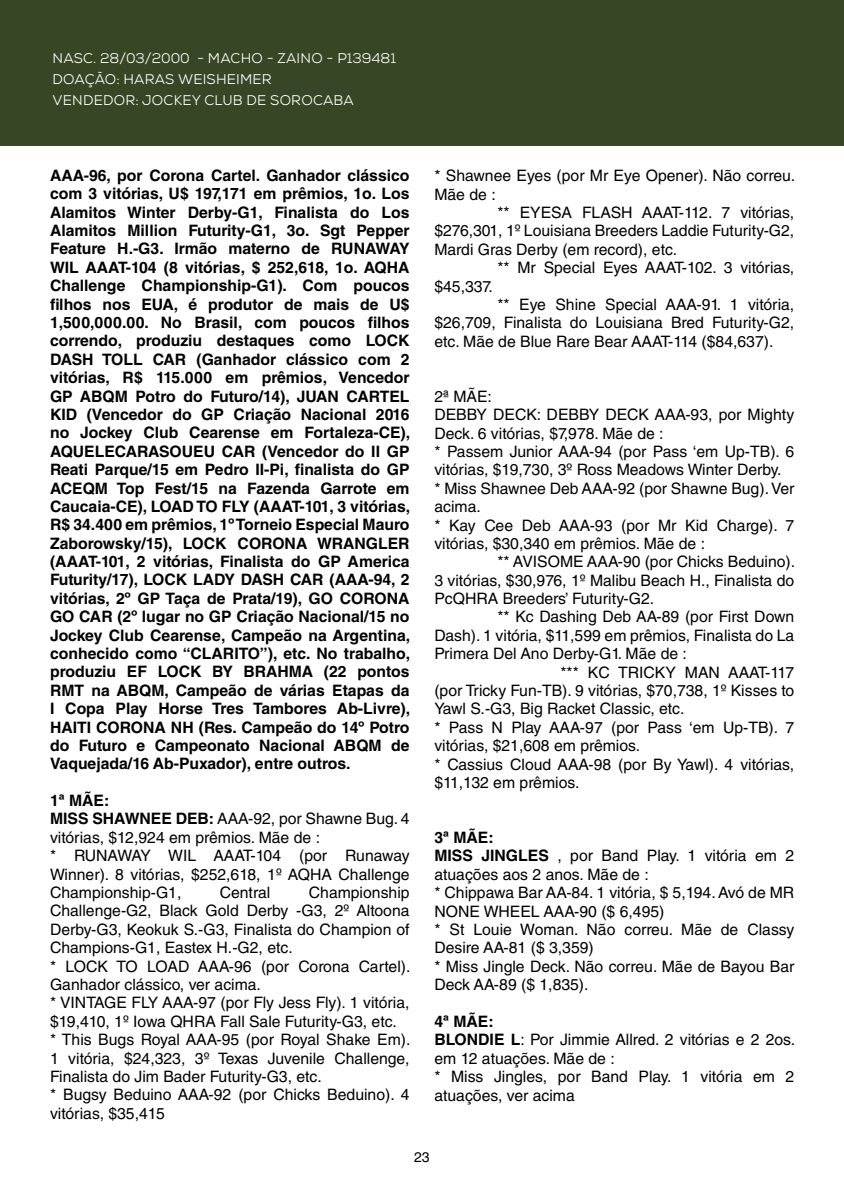
<style>
.page{position:relative;width:844px;height:1191px;background:#fff}
.page>*{position:absolute;margin:0;border:0;box-sizing:border-box;transform-origin:0 0}
.t1{font:15.75px/18.4px "Helvetica LT Std";color:#000}
.t2{font:700 15.75px/18.4px "Helvetica LT Std";color:#000;text-align:justify}
.t3{font:14px/21px "Nexa";letter-spacing:.015em;color:#fff}
.t4{font:14px "Helvetica LT Std";color:#000}
.s1{font-weight:700}
</style>
<div class="page">
<div style="left:0;top:0;width:843px;height:146px;background:#374624"></div>
<p class="t3" style="left:53px;top:48px;width:345px">NASC. 28/03/2000 - MACHO - ZAINO - P139481<br>DOAÇÃO: HARAS WEISHEIMER<br>VENDEDOR: JOCKEY CLUB DE SOROCABA</p>
<p class="t2" style="left:50px;top:166px;width:361px">AAA-96, por Corona Cartel. Ganhador clássico com 3 vitórias, U$ 197,171 em prêmios, 1o. Los Alamitos Winter Derby-G1, Finalista do Los Alamitos Million Futurity-G1, 3o. Sgt Pepper Feature H.-G3. Irmão materno de RUNAWAY WIL AAAT-104 (8 vitórias, $ 252,618, 1o. AQHA Challenge Championship-G1). Com poucos filhos nos EUA, é produtor de mais de U$ 1,500,000.00. No Brasil, com poucos filhos correndo, produziu destaques como LOCK DASH TOLL CAR (Ganhador clássico com 2 vitórias, R$ 115.000 em prêmios, Vencedor GP ABQM Potro do Futuro/14), JUAN CARTEL KID (Vencedor do GP Criação Nacional 2016 no Jockey Club Cearense em Fortaleza-CE), AQUELECARASOUEU CAR (Vencedor do II GP Reati Parque/15 em Pedro II-Pi, finalista do GP ACEQM Top Fest/15 na Fazenda Garrote em Caucaia-CE), LOAD TO FLY (AAAT-101, 3 vitórias, R$ 34.400 em prêmios, 1º Torneio Especial Mauro Zaborowsky/15), LOCK CORONA WRANGLER (AAAT-101, 2 vitórias, Finalista do GP America Futurity/17), LOCK LADY DASH CAR (AAA-94, 2 vitórias, 2º GP Taça de Prata/19), GO CORONA GO CAR (2º lugar no GP Criação Nacional/15 no Jockey Club Cearense, Campeão na Argentina, conhecido como “CLARITO”), etc. No trabalho, produziu EF LOCK BY BRAHMA (22 pontos RMT na ABQM, Campeão de várias Etapas da I Copa Play Horse Tres Tambores Ab-Livre), HAITI CORONA NH (Res. Campeão do 14º Potro do Futuro e Campeonato Nacional ABQM de Vaquejada/16 Ab-Puxador), entre outros.</p>
<p class="t1" style="left:50px;top:791px;width:361px"><span class="s1">1ª MÃE:<br>MISS SHAWNEE DEB:</span> AAA-92, por Shawne Bug. 4 vitórias, $12,924 em prêmios. Mãe de :<br>* RUNAWAY WIL AAAT-104 (por Runaway<br>Winner). 8 vitórias, $252,618, 1º AQHA Challenge<br>Championship-G1,</p>
<p class="t1" style="left:50px;top:883px;width:362px;text-indent:259px">Championship Challenge-G2, Black Gold Derby -G3, 2º Altoona Derby-G3, Keokuk S.-G3, Finalista do Champion of Champions-G1, Eastex H.-G2, etc.<br>* LOCK TO LOAD AAA-96 (por Corona Cartel).<br>Ganhador clássico, ver acima.<br>* VINTAGE FLY AAA-97 (por Fly Jess Fly). 1 vitória, $19,410, 1º Iowa QHRA Fall Sale Futurity-G3, etc.<br>* This Bugs Royal AAA-95 (por Royal Shake Em).<br>1 vitória, $24,323, 3º Texas Juvenile Challenge, Finalista do Jim Bader Futurity-G3, etc.<br>* Bugsy Beduino AAA-92 (por Chicks Beduino). 4 vitórias, $35,415</p>
<p class="t1" style="left:220px;top:883px;width:52px">Central</p>
<p class="t1" style="left:434px;top:166px;width:362px">* Shawnee Eyes (por Mr Eye Opener). Não correu.</p>
<p class="t1" style="left:434px;top:185px;width:63px">Mãe de :</p>
<p class="t1" style="left:497px;top:203px;width:298px">** EYESA FLASH AAAT-112. 7 vitórias,</p>
<p class="t1" style="left:434px;top:222px;width:361px">$276,301, 1º Louisiana Breeders Laddie Futurity-G2,</p>
<p class="t1" style="left:434px;top:240px;width:244px">Mardi Gras Derby (em record), etc.</p>
<p class="t1" style="left:497px;top:258px;width:298px">** Mr Special Eyes AAAT-102. 3 vitórias,</p>
<p class="t1" style="left:434px;top:277px;width:60px">$45,337.</p>
<p class="t1" style="left:497px;top:295px;width:298px">** Eye Shine Special AAA-91. 1 vitória,</p>
<p class="t1" style="left:434px;top:313px;width:361px">$26,709, Finalista do Louisiana Bred Futurity-G2,</p>
<p class="t1" style="left:434px;top:332px;width:340px">etc. Mãe de Blue Rare Bear AAAT-114 ($84,637).</p>
<p class="t1" style="left:434px;top:387px;width:59px">2ª MÃE:</p>
<p class="t1" style="left:434px;top:405px;width:361px">DEBBY DECK: DEBBY DECK AAA-93, por Mighty</p>
<p class="t1" style="left:434px;top:424px;width:231px">Deck. 6 vitórias, $7,978. Mãe de :</p>
<p class="t1" style="left:434px;top:442px;width:361px">* Passem Junior AAA-94 (por Pass ‘em Up-TB). 6</p>
<p class="t1" style="left:434px;top:460px;width:348px">vitórias, $19,730, 3º Ross Meadows Winter Derby.</p>
<p class="t1" style="left:434px;top:479px;width:361px">* Miss Shawnee Deb AAA-92 (por Shawne Bug). Ver</p>
<p class="t1" style="left:434px;top:497px;width:48px">acima.</p>
<p class="t1" style="left:434px;top:516px;width:361px">* Kay Cee Deb AAA-93 (por Mr Kid Charge). 7</p>
<p class="t1" style="left:434px;top:534px;width:272px">vitórias, $30,340 em prêmios. Mãe de :</p>
<p class="t1" style="left:497px;top:552px;width:299px">** AVISOME AAA-90 (por Chicks Beduino).</p>
<p class="t1" style="left:434px;top:571px;width:361px">3 vitórias, $30,976, 1º Malibu Beach H., Finalista do</p>
<p class="t1" style="left:434px;top:589px;width:221px">PcQHRA Breeders’ Futurity-G2.</p>
<p class="t1" style="left:497px;top:607px;width:298px">** Kc Dashing Deb AA-89 (por First Down</p>
<p class="t1" style="left:434px;top:626px;width:361px">Dash). 1 vitória, $11,599 em prêmios, Finalista do La</p>
<p class="t1" style="left:434px;top:644px;width:254px">Primera Del Ano Derby-G1. Mãe de :</p>
<p class="t1" style="left:560px;top:663px;width:235px">*** KC TRICKY MAN AAAT-117</p>
<p class="t1" style="left:434px;top:681px;width:361px">(por Tricky Fun-TB). 9 vitórias, $70,738, 1º Kisses to</p>
<p class="t1" style="left:434px;top:699px;width:251px">Yawl S.-G3, Big Racket Classic, etc.</p>
<p class="t1" style="left:434px;top:718px;width:361px">* Pass N Play AAA-97 (por Pass ‘em Up-TB). 7</p>
<p class="t1" style="left:434px;top:736px;width:207px">vitórias, $21,608 em prêmios.</p>
<p class="t1" style="left:434px;top:755px;width:361px">* Cassius Cloud AAA-98 (por By Yawl). 4 vitórias,</p>
<p class="t1" style="left:434px;top:773px;width:146px">$11,132 em prêmios.</p>
<p class="t1" style="left:434px;top:828px;width:361px"><span class="s1">3ª MÃE:<br>MISS JINGLES</span> , por Band Play. 1 vitória em 2 atuações aos 2 anos. Mãe de :<br>* Chippawa Bar AA-84. 1 vitória, $ 5,194. Avó de MR<br>NONE WHEEL AAA-90 ($ 6,495)<br>* St Louie Woman. Não correu. Mãe de Classy<br>Desire AA-81 ($ 3,359)<br>* Miss Jingle Deck. Não correu. Mãe de Bayou Bar<br>Deck AA-89 ($ 1,835).</p>
<p class="t1" style="left:434px;top:1012px;width:362px"><span class="s1">4ª MÃE:<br>BLONDIE L</span>: Por Jimmie Allred. 2 vitórias e 2 2os. em 12 atuações. Mãe de :<br>* Miss Jingles, por Band Play. 1 vitória em 2 atuações, ver acima</p>
<p class="t4" style="left:414px;top:1149px;width:17px">23</p>
</div>
